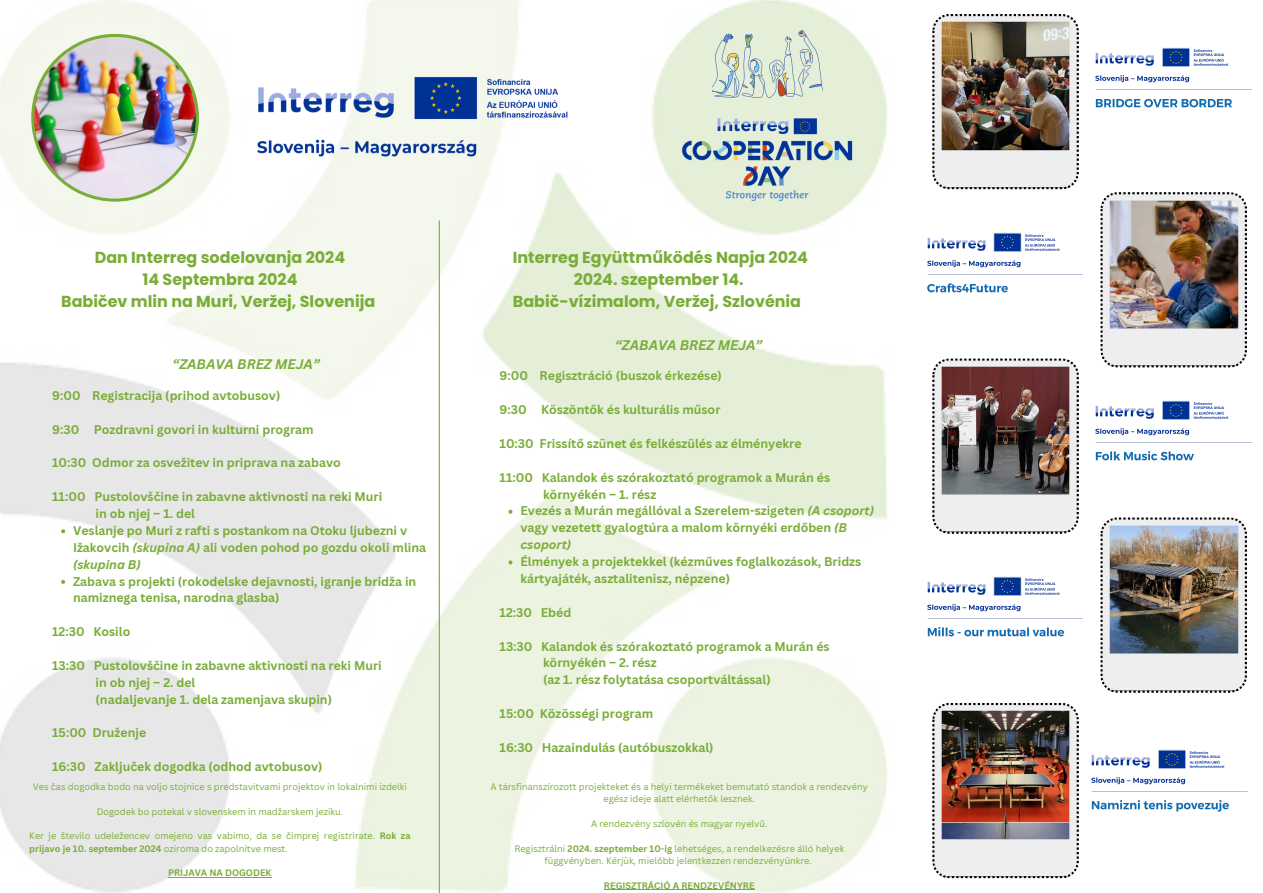
<style>
.page{position:relative;width:1263px;height:893px;background:#fff}
.page>*{position:absolute;margin:0;border:0;box-sizing:border-box;transform-origin:0 0}
.t1{font:700 15.98px/21.9px "Poppins";color:#79ad38;text-align:center}
.t2{font:italic 700 13.5px "Canva Sans";color:#79ad38}
.t3{font:700 12.3px/16.9px "Canva Sans";color:#79ad38}
.t4{font:9.15px/12.4px "Canva Sans";color:#79ad38;text-align:center}
.t5{font:700 9.15px "Canva Sans";color:#79ad38}
.s1{font-style:italic}
.s2{font-weight:700}
</style>
<div class="page">
<img style="left:1095px;top:47px;width:157px;height:61px">
<img style="left:1095px;top:400px;width:157px;height:61px">
<img style="left:927px;top:232px;width:156px;height:61px">
<img style="left:927px;top:576px;width:156px;height:61px">
<img style="left:1091px;top:749px;width:157px;height:63px">
<img style="left:0;top:0;width:888px;height:893px">
<img style="left:679px;top:116px;width:176px;height:87px">
<img style="left:1100px;top:192px;width:147px;height:176px">
<img style="left:932px;top:14px;width:147px;height:175px">
<svg style="left:932px;top:358px;width:147px;height:176px"></svg>
<img style="left:1100px;top:517px;width:147px;height:176px">
<img style="left:932px;top:703px;width:147px;height:175px">
<img style="left:31px;top:34px;width:168px;height:168px">
<img style="left:237px;top:56px;width:406px;height:123px">
<img style="left:713px;top:28px;width:109px;height:73px">
<hr style="left:439px;top:220px;width:1px;height:673px;background:#79ad38">
<svg style="left:61px;top:529px;width:4px;height:4px"></svg>
<svg style="left:61px;top:580px;width:4px;height:4px"></svg>
<hr style="left:168px;top:877px;width:104px;height:1px;background:#79ad38">
<hr style="left:604px;top:889px;width:151px;height:1px;background:#79ad38">
<svg style="left:508px;top:510px;width:4px;height:4px"></svg>
<svg style="left:508px;top:560px;width:4px;height:4px"></svg>
<h3 class="t1" style="left:61px;top:247px;width:316px">Dan Interreg sodelovanja 2024<br>14 Septembra 2024<br>Babičev mlin na Muri, Veržej, Slovenija</h3>
<h3 class="t1" style="left:513px;top:247px;width:297px">Interreg Együttműködés Napja 2024<br>2024. szeptember 14.<br>Babič-vízimalom, Veržej, Szlovénia</h3>
<h3 class="t2" style="left:173px;top:355px;width:149px">“ZABAVA BREZ MEJA”</h3>
<p class="t3" style="left:52px;top:387px;width:230px">9:00 Registracija (prihod avtobusov)</p>
<p class="t3" style="left:52px;top:420px;width:263px">9:30 Pozdravni govori in kulturni program</p>
<h3 class="t3" style="left:52px;top:454px;width:290px">10:30 Odmor za osvežitev in priprava na zabavo</h3>
<h3 class="t3" style="left:96px;top:488px;width:288px;text-indent:-43px">11:00 Pustolovščine in zabavne aktivnosti na reki Muri in ob njej – 1. del</h3>
<h3 class="t3" style="left:73px;top:522px;width:355px">Veslanje po Muri z rafti s postankom na Otoku ljubezni v<br>Ižakovcih <span class="s1">(skupina A)</span> ali voden pohod po gozdu okoli mlina <span class="s1">(skupina B)</span></h3>
<h3 class="t3" style="left:73px;top:572px;width:345px">Zabava s projekti (rokodelske dejavnosti, igranje bridža in namiznega tenisa, narodna glasba)</h3>
<h2 class="t3" style="left:52px;top:623px;width:80px">12:30 Kosilo</h2>
<h3 class="t3" style="left:96px;top:657px;width:288px;text-indent:-43px">13:30 Pustolovščine in zabavne aktivnosti na reki Muri in ob njej – 2. del<br>(nadaljevanje 1. dela zamenjava skupin)</h3>
<h3 class="t3" style="left:52px;top:724px;width:96px">15:00 Druženje</h3>
<h3 class="t3" style="left:52px;top:758px;width:272px">16:30 Zaključek dogodka (odhod avtobusov)</h3>
<h3 class="t4" style="left:33px;top:780px;width:376px">Ves čas dogodka bodo na voljo stojnice s predstavitvami projektov in lokalnimi izdelki</h3>
<p class="t4" style="left:97px;top:805px;width:248px">Dogodek bo potekal v slovenskem in madžarskem jeziku.</p>
<p class="t4" style="left:29px;top:829px;width:383px;text-align:left">Ker je število udeležencev omejeno vas vabimo, da se čimprej registrirate. <span class="s2">Rok za prijavo je 10. september 2024</span> oziroma do zapolnitve mest.</p>
<h3 class="t5" style="left:168px;top:866px;width:105px">PRIJAVA NA DOGODEK</h3>
<p class="t2" style="left:615px;top:335px;width:149px">“ZABAVA BREZ MEJA”</p>
<p class="t3" style="left:499px;top:367px;width:224px">9:00 Regisztráció (buszok érkezése)</p>
<h5 class="t3" style="left:499px;top:401px;width:222px">9:30 Köszöntők és kulturális műsor</h5>
<p class="t3" style="left:499px;top:435px;width:304px">10:30 Frissítő szünet és felkészülés az élményekre</p>
<p class="t3" style="left:543px;top:468px;width:289px;text-indent:-43px">11:00 Kalandok és szórakoztató programok a Murán és környékén – 1. rész</p>
<p class="t3" style="left:520px;top:502px;width:355px">Evezés a Murán megállóval a Szerelem-szigeten <span class="s1">(A csoport) </span>vagy vezetett gyalogtúra a malom környéki erdőben <span class="s1">(B csoport)</span></p>
<h5 class="t3" style="left:520px;top:553px;width:342px">Élmények a projektekkel (kézműves foglalkozások, Bridzs kártyajáték, asztalitenisz, népzene)</h5>
<p class="t3" style="left:499px;top:603px;width:73px">12:30 Ebéd</p>
<p class="t3" style="left:543px;top:637px;width:288px;text-indent:-43px">13:30 Kalandok és szórakoztató programok a Murán és környékén – 2. rész<br>(az 1. rész folytatása csoportváltással)</p>
<p class="t3" style="left:499px;top:705px;width:155px">15:00 Közösségi program</p>
<p class="t3" style="left:499px;top:738px;width:216px">16:30 Hazaindulás (autóbuszokkal)</p>
<h3 class="t4" style="left:491px;top:780px;width:379px">A társfinanszírozott projekteket és a helyi termékeket bemutató standok a rendezvény egész ideje alatt elérhetők lesznek.</h3>
<h3 class="t4" style="left:591px;top:817px;width:178px">A rendezvény szlovén és magyar nyelvű.</h3>
<h3 class="t4" style="left:514px;top:842px;width:331px">Regisztrálni <span class="s2">2024. szeptember 10-ig</span> lehetséges, a rendelkezésre álló helyek függvényben. Kérjük, mielőbb jelentkezzen rendezvényünkre.</h3>
<p class="t5" style="left:604px;top:879px;width:152px">REGISZTRÁCIÓ A RENDZEVÉNYRE</p>
</div>
